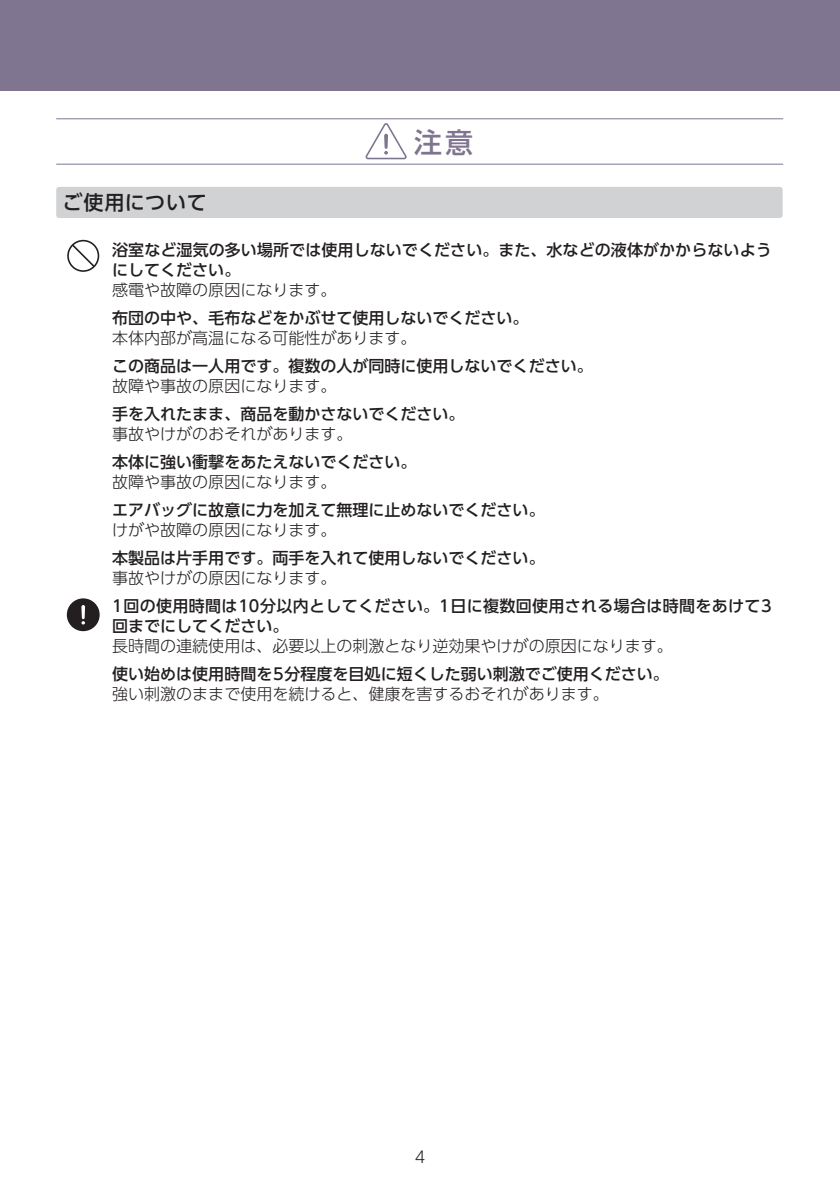
<style>
.page{position:relative;width:840px;height:1191px;background:#fff}
.page>*{position:absolute;margin:0;border:0;box-sizing:border-box;transform-origin:0 0}
.t1{font:500 28px "UD Shin Go Pro";color:#807591}
.t2{font:500 20px "UD Shin Go Pro";letter-spacing:.04em;color:#231f20}
.t3{font:500 16px/20px "UD Shin Go Pro";color:#231f20}
.t4{font:300 16px "UD Shin Go Pro";color:#231f20}
.t5{font:500 16px/20px "UD Shin Go Pro";letter-spacing:.02em;color:#231f20}
</style>
<div class="page">
<div style="left:0;top:0;width:839px;height:90px;background:#807591"></div>
<div style="left:68px;top:599px;width:30px;height:31px;background:#231f20;border-radius:50%"></div>
<div style="left:67px;top:598px;width:33px;height:33px;border:2px solid #231f20;border-radius:50%"></div>
<svg style="left:81px;top:605px;width:4px;height:19px"></svg>
<div style="left:67px;top:240px;width:32px;height:32px;border:2px solid #231f20;border-radius:50%"></div>
<svg style="left:70px;top:243px;width:26px;height:26px"></svg>
<div style="left:56px;top:187px;width:726px;height:31px;background:#d1d2d4;border-radius:3px"></div>
<hr style="left:56px;top:164px;width:726px;height:1px;background:#807591">
<hr style="left:56px;top:118px;width:726px;height:1px;background:#807591">
<svg style="left:365px;top:123px;width:42px;height:37px"></svg>
<p class="t2" style="left:62px;top:186px;width:146px">ご使用について</p>
<h1 class="t1" style="left:414px;top:120px;width:60px">注意</h1>
<p class="t3" style="left:112px;top:239px;width:660px">浴室など湿気の多い場所では使用しないでください。また、水などの液体がかからないようにしてください。</p>
<p class="t4" style="left:112px;top:276px;width:225px">感電や故障の原因になります。</p>
<p class="t3" style="left:112px;top:307px;width:418px">布団の中や、毛布などをかぶせて使用しないでください。</p>
<p class="t4" style="left:112px;top:324px;width:305px">本体内部が高温になる可能性があります。</p>
<p class="t3" style="left:112px;top:355px;width:482px">この商品は一人用です。複数の人が同時に使用しないでください。</p>
<p class="t4" style="left:112px;top:372px;width:225px">故障や事故の原因になります。</p>
<p class="t3" style="left:112px;top:403px;width:353px">手を入れたまま、商品を動かさないでください。</p>
<p class="t4" style="left:112px;top:420px;width:241px">事故やけがのおそれがあります。</p>
<p class="t3" style="left:112px;top:451px;width:305px">本体に強い衝撃をあたえないでください。</p>
<p class="t4" style="left:112px;top:468px;width:225px">故障や事故の原因になります。</p>
<p class="t3" style="left:112px;top:499px;width:434px">エアバッグに故意に力を加えて無理に止めないでください。</p>
<p class="t4" style="left:112px;top:516px;width:225px">けがや故障の原因になります。</p>
<p class="t3" style="left:112px;top:547px;width:434px">本製品は片手用です。両手を入れて使用しないでください。</p>
<p class="t4" style="left:112px;top:564px;width:225px">事故やけがの原因になります。</p>
<p class="t5" style="left:112px;top:595px;width:660px">1回の使用時間は10分以内としてください。1日に複数回使用される場合は時間をあけて3回までにしてください。</p>
<p class="t4" style="left:112px;top:632px;width:562px">長時間の連続使用は、必要以上の刺激となり逆効果やけがの原因になります。</p>
<p class="t3" style="left:112px;top:663px;width:558px">使い始めは使用時間を5分程度を目処に短くした弱い刺激でご使用ください。</p>
<p class="t4" style="left:112px;top:680px;width:498px">強い刺激のままで使用を続けると、健康を害するおそれがあります。</p>
<p class="t4" style="left:414px;top:1144px;width:12px">4</p>
</div>
